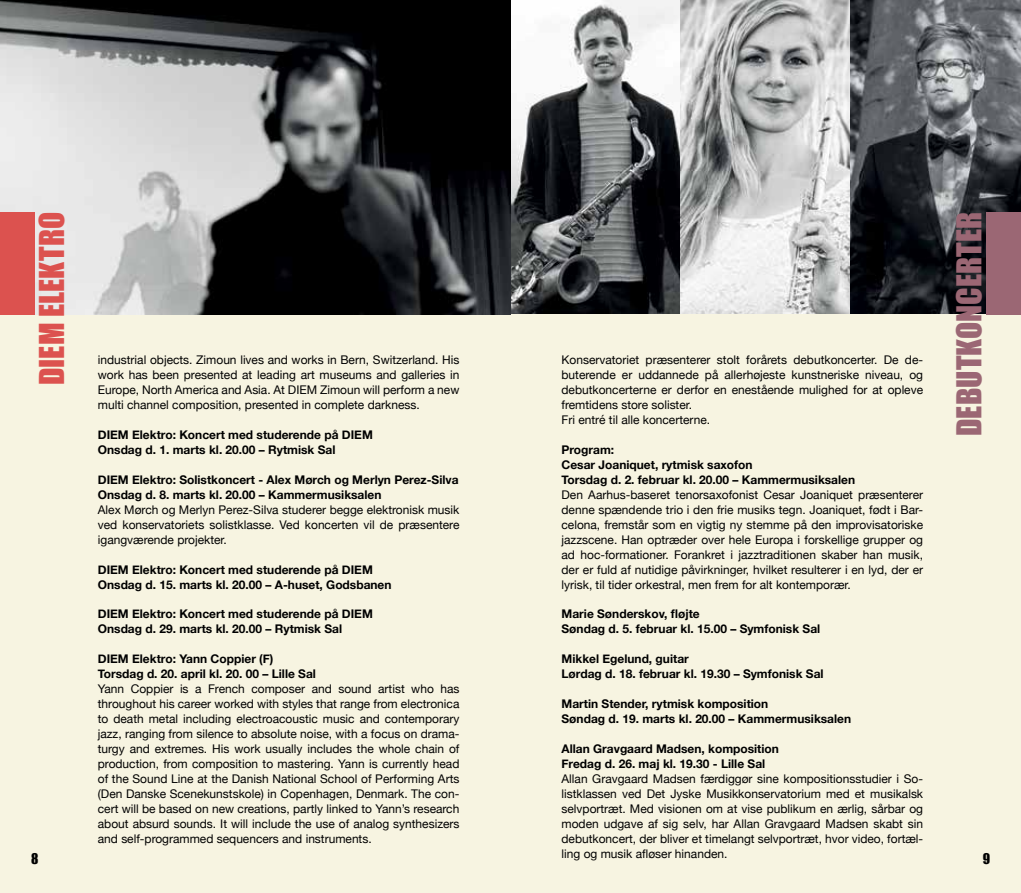
<style>
.page{position:relative;width:1021px;height:893px;background:#fff}
.page>*{position:absolute;margin:0;border:0;box-sizing:border-box;transform-origin:0 0}
.t1{font:31.5px "Impact";letter-spacing:.005em;color:#9b6774}
.t2{font:31.5px "Impact";letter-spacing:.005em;color:#dc524f}
.t3{font:13.65px "Impact";color:#000}
.t4{font:12px/15px "Helvetica Neue";color:#000;text-align:justify}
.t5{font:700 12px/15px "Helvetica Neue";color:#000}
</style>
<div class="page">
<img style="left:510px;top:0;width:170px;height:315px">
<svg style="left:680px;top:0;width:170px;height:315px"></svg>
<svg style="left:850px;top:0;width:170px;height:315px;background:#46494e"></svg>
<div style="left:510px;top:315px;width:510px;height:578px;background:#f7f4e1"></div>
<div style="left:986px;top:213px;width:34px;height:102px;background:#9b6774"></div>
<div style="left:0;top:315px;width:510px;height:578px;background:#f7f4e1"></div>
<svg style="left:0;top:0;width:510px;height:315px;background:#666768"></svg>
<div style="left:0;top:213px;width:34px;height:102px;background:#dc524f"></div>
<h1 class="t2" style="left:27px;top:385px;width:174px;rotate:-90deg">DIEM ELEKTRO</h1>
<p class="t3" style="left:31px;top:848px;width:9px">8</p>
<p class="t4" style="left:98px;top:353px;width:363px">industrial objects. Zimoun lives and works in Bern, Switzerland. His work has been presented at leading art museums and galleries in Europe, North America and Asia. At DIEM Zimoun will perform a new multi channel composition, presented in complete darkness.</p>
<p class="t5" style="left:98px;top:428px;width:276px">DIEM Elektro: Koncert med studerende på DIEM<br>Onsdag d. 1. marts kl. 20.00 – Rytmisk Sal</p>
<p class="t5" style="left:98px;top:472px;width:362px">DIEM Elektro: Solistkoncert - Alex Mørch og Merlyn Perez-Silva<br>Onsdag d. 8. marts kl. 20.00 – Kammermusiksalen</p>
<p class="t4" style="left:98px;top:503px;width:363px">Alex Mørch og Merlyn Perez-Silva studerer begge elektronisk musik ved konservatoriets solistklasse. Ved koncerten vil de præsentere igangværende projekter.</p>
<p class="t5" style="left:98px;top:562px;width:295px">DIEM Elektro: Koncert med studerende på DIEM<br>Onsdag d. 15. marts kl. 20.00 – A-huset, Godsbanen</p>
<p class="t5" style="left:98px;top:607px;width:276px">DIEM Elektro: Koncert med studerende på DIEM<br>Onsdag d. 29. marts kl. 20.00 – Rytmisk Sal</p>
<p class="t5" style="left:98px;top:652px;width:220px">DIEM Elektro: Yann Coppier (F)<br>Torsdag d. 20. april kl. 20. 00 – Lille Sal</p>
<p class="t4" style="left:98px;top:682px;width:363px">Yann Coppier is a French composer and sound artist who has throughout his career worked with styles that range from electronica to death metal including electroacoustic music and contemporary jazz, ranging from silence to absolute noise, with a focus on drama&shy;turgy and extremes. His work usually includes the whole chain of production, from composition to mastering. Yann is currently head of the Sound Line at the Danish National School of Performing Arts (Den Danske Scenekunstskole) in Copenhagen, Denmark. The con&shy;cert will be based on new creations, partly linked to Yann’s research about absurd sounds. It will include the use of analog synthesizers and self-programmed sequencers and instruments.</p>
<p class="t4" style="left:561px;top:353px;width:363px;text-align:left">Konservatoriet præsenterer stolt forårets debutkoncerter. De de&shy;buterende er uddannede på allerhøjeste kunstneriske niveau, og debutkoncerterne er derfor en enestående mulighed for at opleve fremtidens store solister.<br>Fri entré til alle koncerterne.</p>
<p class="t5" style="left:561px;top:442px;width:295px">Program:<br>Cesar Joaniquet, rytmisk saxofon<br>Torsdag d. 2. februar kl. 20.00 – Kammermusiksalen</p>
<p class="t4" style="left:561px;top:488px;width:363px">Den Aarhus-baseret tenorsaxofonist Cesar Joaniquet præsenterer denne spændende trio i den frie musiks tegn. Joaniquet, født i Bar&shy;celona, fremstår som en vigtig ny stemme på den improvisatoriske jazzscene. Han optræder over hele Europa i forskellige grupper og ad hoc-formationer. Forankret i jazztraditionen skaber han musik, der er fuld af nutidige påvirkninger, hvilket resulterer i en lyd, der er lyrisk, til tider orkestral, men frem for alt kontemporær.</p>
<p class="t5" style="left:561px;top:607px;width:260px">Marie Sønderskov, fløjte<br>Søndag d. 5. februar kl. 15.00 – Symfonisk Sal</p>
<p class="t5" style="left:561px;top:652px;width:263px">Mikkel Egelund, guitar<br>Lørdag d. 18. februar kl. 19.30 – Symfonisk Sal</p>
<p class="t5" style="left:561px;top:697px;width:291px">Martin Stender, rytmisk komposition<br>Søndag d. 19. marts kl. 20.00 – Kammermusiksalen</p>
<p class="t5" style="left:561px;top:741px;width:219px">Allan Gravgaard Madsen, komposition<br>Fredag d. 26. maj kl. 19.30 - Lille Sal</p>
<p class="t4" style="left:561px;top:772px;width:363px">Allan Gravgaard Madsen færdiggør sine kompositionsstudier i So&shy;listklassen ved Det Jyske Musikkonservatorium med et musikalsk selvportræt. Med visionen om at vise publikum en ærlig, sårbar og moden udgave af sig selv, har Allan Gravgaard Madsen skabt sin debutkoncert, der bliver et timelangt selvportræt, hvor video, fortæl&shy;ling og musik afløser hinanden.</p>
<h1 class="t1" style="left:944px;top:436px;width:225px;rotate:-90deg">DEBUTKONCERTER</h1>
<p class="t3" style="left:982px;top:848px;width:9px">9</p>
</div>
